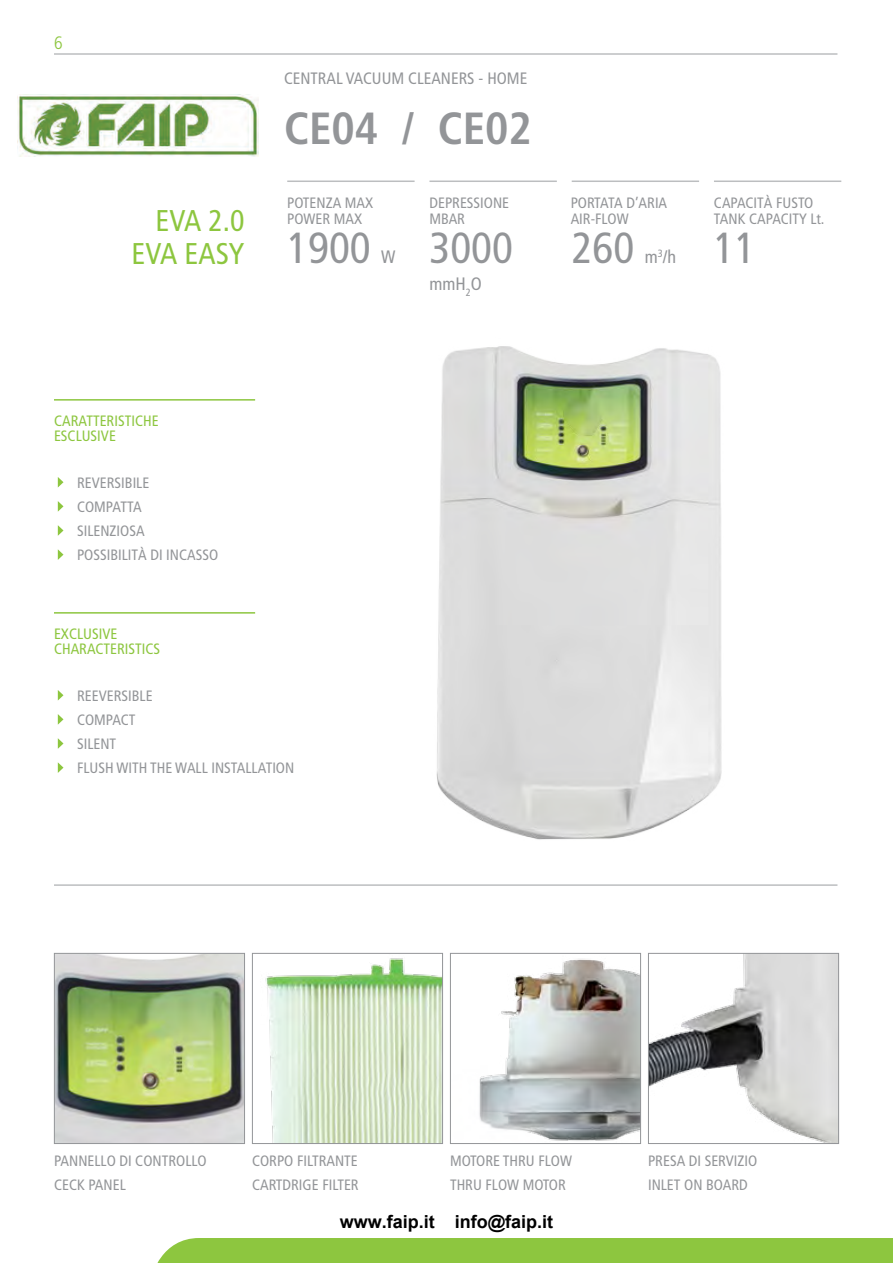
<style>
.page{position:relative;width:893px;height:1263px;background:#fff}
.page>*{position:absolute;margin:0;border:0;box-sizing:border-box;transform-origin:0 0}
.t1{font:700 condensed 45px "Frutiger";color:#939598}
.t2{font:condensed 43.5px "Frutiger";color:#939598}
.t3{font:condensed 30px/33px "Frutiger";color:#8dc63f;text-align:right}
.t4{font:700 18px "Arial";color:#000}
.t5{font:condensed 18px "Frutiger";color:#939598}
.t6{font:300 condensed 18px "Frutiger";color:#8dc63f}
.t7{font:condensed 16.5px "Frutiger";color:#939598}
.t8{font:condensed 15px/24px "Frutiger";color:#939598}
.t9{font:condensed 15px/15px "Frutiger";color:#8dc63f}
</style>
<div class="page">
<div style="left:157px;top:1238px;width:735px;height:25px;background:#8dc63f"></div>
<img style="left:436px;top:346px;width:286px;height:494px">
<img style="left:56px;top:955px;width:187px;height:187px">
<div style="left:54px;top:953px;width:191px;height:191px;border:1px solid #939598"></div>
<img style="left:265px;top:958px;width:176px;height:184px">
<div style="left:252px;top:953px;width:191px;height:191px;border:1px solid #939598"></div>
<img style="left:479px;top:959px;width:160px;height:182px">
<div style="left:450px;top:953px;width:191px;height:191px;border:1px solid #939598"></div>
<img style="left:650px;top:955px;width:187px;height:187px">
<div style="left:648px;top:953px;width:191px;height:191px;border:1px solid #939598"></div>
<hr style="left:54px;top:53px;width:783px;height:2px;background:#bcbec0">
<hr style="left:54px;top:884px;width:783px;height:2px;background:#bcbec0">
<hr style="left:287px;top:180px;width:128px;height:2px;background:#bcbec0">
<hr style="left:54px;top:399px;width:201px;height:2px;background:#8dc63f">
<hr style="left:54px;top:612px;width:201px;height:2px;background:#8dc63f">
<hr style="left:429px;top:180px;width:128px;height:2px;background:#bcbec0">
<hr style="left:572px;top:180px;width:127px;height:2px;background:#bcbec0">
<hr style="left:714px;top:180px;width:127px;height:2px;background:#bcbec0">
<svg style="left:58px;top:477px;width:5px;height:10px"></svg>
<svg style="left:58px;top:690px;width:5px;height:10px"></svg>
<svg style="left:58px;top:501px;width:5px;height:11px"></svg>
<svg style="left:58px;top:714px;width:5px;height:11px"></svg>
<svg style="left:58px;top:525px;width:5px;height:11px"></svg>
<svg style="left:58px;top:738px;width:5px;height:11px"></svg>
<svg style="left:58px;top:549px;width:5px;height:11px"></svg>
<svg style="left:58px;top:762px;width:5px;height:11px"></svg>
<img style="left:17px;top:95px;width:241px;height:61px">
<p class="t6" style="left:54px;top:32px;width:10px">6</p>
<h3 class="t3" style="left:131px;top:205px;width:115px">EVA 2.0<br>EVA EASY</h3>
<p class="t7" style="left:284px;top:68px;width:245px">CENTRAL VACUUM CLEANERS - HOME</p>
<h1 class="t1" style="left:284px;top:102px;width:249px">CE04 / CE02</h1>
<p class="t8" style="left:287px;top:191px;width:87px">POTENZA MAX</p>
<p class="t8" style="left:429px;top:191px;width:81px">DEPRESSIONE</p>
<p class="t8" style="left:571px;top:191px;width:98px">PORTATA D’ARIA</p>
<p class="t8" style="left:287px;top:207px;width:76px">POWER MAX</p>
<p class="t8" style="left:429px;top:207px;width:37px">MBAR</p>
<p class="t8" style="left:571px;top:207px;width:60px">AIR-FLOW</p>
<h2 class="t2" style="left:287px;top:223px;width:85px">1900</h2>
<p class="t5" style="left:381px;top:247px;width:16px">W</p>
<h2 class="t2" style="left:429px;top:223px;width:85px">3000</h2>
<p class="t5" style="left:429px;top:274px;width:54px">mmH<sub>2</sub>O</p>
<h2 class="t2" style="left:572px;top:223px;width:64px">260</h2>
<p class="t5" style="left:645px;top:247px;width:33px">m<sup>3</sup>/h</p>
<p class="t8" style="left:714px;top:196px;width:112px;line-height:15.5px">CAPACITÀ FUSTO<br>TANK CAPACITY Lt.</p>
<h2 class="t2" style="left:714px;top:223px;width:43px">11</h2>
<p class="t9" style="left:54px;top:413px;width:106px">CARATTERISTICHE<br>ESCLUSIVE</p>
<p class="t8" style="left:77px;top:470px;width:143px">REVERSIBILE<br>COMPATTA<br>SILENZIOSA<br>POSSIBILITÀ DI INCASSO</p>
<p class="t9" style="left:54px;top:626px;width:108px">EXCLUSIVE<br>CHARACTERISTICS</p>
<p class="t8" style="left:77px;top:683px;width:219px">REEVERSIBLE<br>COMPACT<br>SILENT<br>FLUSH WITH THE WALL INSTALLATION</p>
<p class="t8" style="left:54px;top:1149px;width:154px">PANNELLO DI CONTROLLO<br>CECK PANEL</p>
<p class="t8" style="left:252px;top:1149px;width:108px">CORPO FILTRANTE<br>CARTDRIGE FILTER</p>
<p class="t8" style="left:450px;top:1149px;width:123px">MOTORE THRU FLOW<br>THRU FLOW MOTOR</p>
<p class="t8" style="left:648px;top:1149px;width:111px">PRESA DI SERVIZIO<br>INLET ON BOARD</p>
<p class="t4" style="left:340px;top:1209px;width:215px">www.faip.it info@faip.it</p>
</div>
